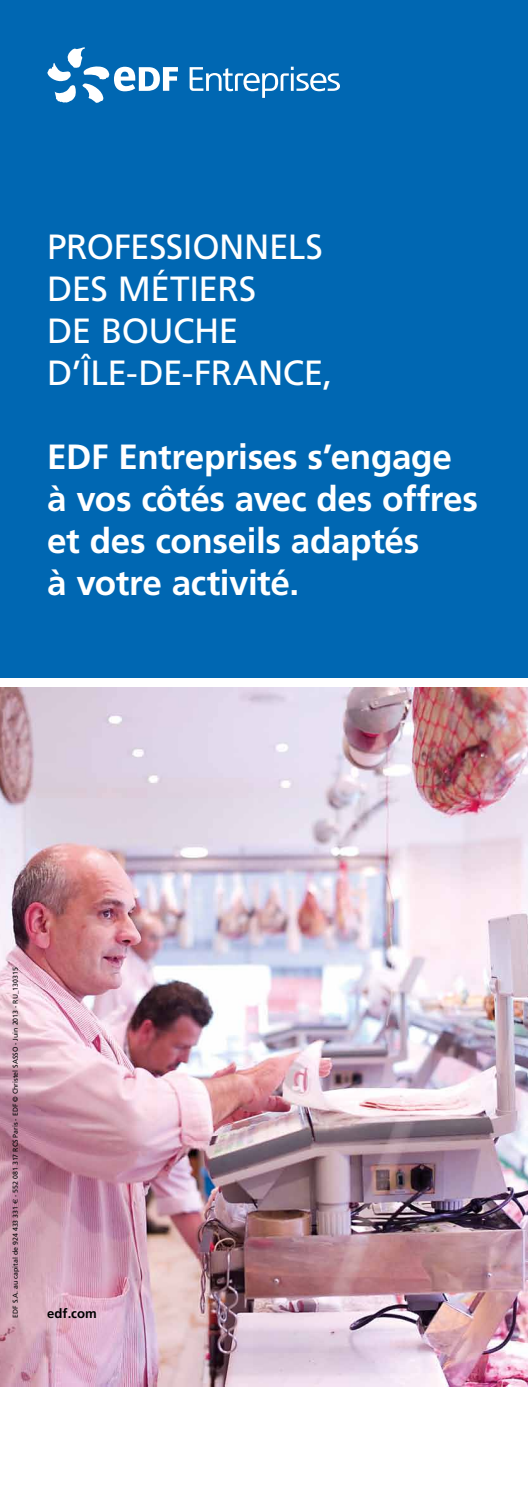
<style>
.page{position:relative;width:528px;height:1489px;background:#fff}
.page>*{position:absolute;margin:0;border:0;box-sizing:border-box;transform-origin:0 0}
.t1{font:700 35px/42px "Frutiger";letter-spacing:-.01em;color:#fff}
.t2{font:35px/42px "Frutiger";letter-spacing:-.015em;color:#fff}
.t3{font:700 13.12px "Frutiger";color:#000}
.t4{font:7px "Frutiger";color:#000}
.s1{font-family:"Euro Sans"}
</style>
<div class="page">
<img style="left:0;top:687px;width:527px;height:699px">
<div style="left:0;top:0;width:527px;height:677px;background:#0067b2"></div>
<svg style="left:47px;top:47px;width:131px;height:56px"></svg>
<svg style="left:189px;top:67px;width:150px;height:31px"></svg>
<h1 class="t2" style="left:47px;top:226px;width:286px">PROFESSIONNELS<br>DES MÉTIERS<br>DE BOUCHE<br>D’ÎLE-DE-FRANCE,</h1>
<h1 class="t1" style="left:47px;top:436px;width:432px">EDF Entreprises s’engage à vos côtés avec des offres et des conseils adaptés<br>à votre activité.</h1>
<p class="t4" style="left:11px;top:1317px;width:352px;rotate:-90deg">EDF S.A. au capital de 924 433 331 <span class="s1">e</span> - 552 081 317 RCS Paris - EDF © Christel SASSO - Juin 2013 - RU_130315</p>
<h2 class="t3" style="left:47px;top:1305px;width:51px">edf.com</h2>
</div>
